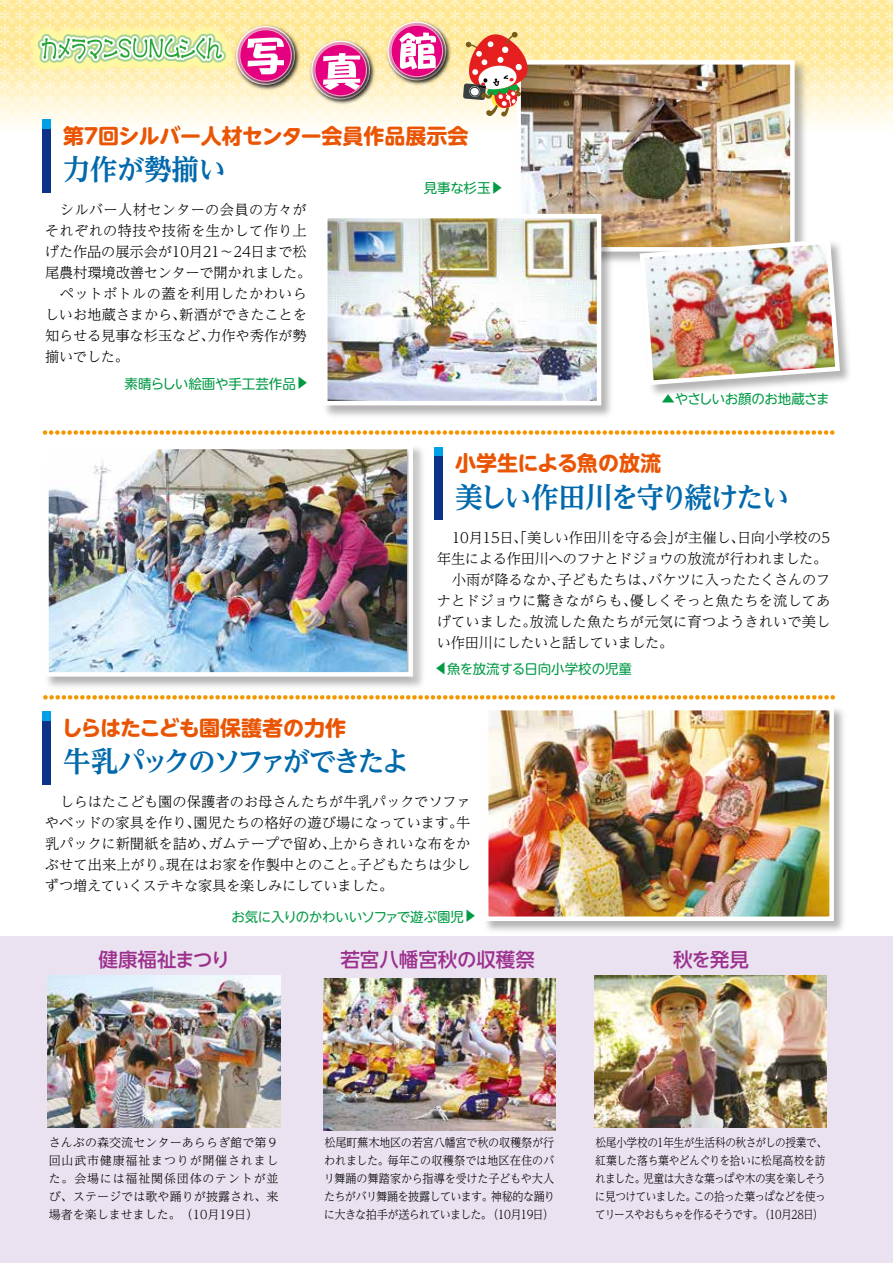
<style>
.page{position:relative;width:893px;height:1263px;background:#fff}
.page>*{position:absolute;margin:0;border:0;box-sizing:border-box;transform-origin:0 0}
.t1{font:700 28.5px "UD Reimin Pro";letter-spacing:-.085em;color:#0069ac}
.t2{font:700 28.5px "UD Reimin Pro";letter-spacing:-.125em;color:#0069ac}
.t3{font:700 21px "UD Shin M Go Pro";letter-spacing:-.005em;color:#ea5504}
.t4{font:700 21px "UD Shin M Go Pro";letter-spacing:-.03em;color:#ea5504}
.t5{font:500 19.5px "UD Shin Go NT Pro";color:#9c308d}
.t6{font:500 19.5px "UD Shin Go NT Pro";letter-spacing:-.035em;color:#9c308d}
.t7{font:300 14.25px/21px "UD Reimin Pro";letter-spacing:-.01em;color:#000;text-align:justify}
.t8{font:300 14.25px "UD Reimin Pro";letter-spacing:.025em;color:#000}
.t9{font:300 14.25px "UD Reimin Pro";letter-spacing:.02em;color:#000}
.t10{font:13.5px "UD Shin M Go Pro";letter-spacing:-.02em;color:#094}
.t11{font:13.5px "UD Shin M Go Pro";color:#094}
.t12{font:300 12px/18px "UD Reimin Pro";letter-spacing:-.04em;color:#000;scale:.89 1}
.t13{font:300 12px/18px "UD Reimin Pro";letter-spacing:-.04em;color:#000;text-align:justify;scale:.93 1}
.t14{font:300 12px/18px "UD Reimin Pro";letter-spacing:-.04em;color:#000;text-align:justify}
</style>
<div class="page">
<div style="left:0;top:936px;width:893px;height:327px;background:#eae2f0"></div>
<svg style="left:0;top:0;width:892px;height:126px;background:#fef0ba"></svg>
<img style="left:594px;top:976px;width:232px;height:151px">
<img style="left:323px;top:979px;width:232px;height:152px">
<img style="left:48px;top:976px;width:232px;height:151px">
<img style="left:513px;top:57px;width:300px;height:205px">
<img style="left:521px;top:65px;width:269px;height:182px">
<div style="left:516px;top:60px;width:279px;height:192px;border:4px solid #fff"></div>
<img style="left:636px;top:236px;width:213px;height:159px">
<img style="left:637px;top:237px;width:205px;height:150px">
<img style="left:325px;top:211px;width:295px;height:205px">
<img style="left:328px;top:219px;width:268px;height:181px">
<div style="left:323px;top:214px;width:278px;height:191px;border:4px solid #fff"></div>
<div style="left:42px;top:120px;width:9px;height:62px;background:#00a0e9"></div>
<div style="left:42px;top:129px;width:9px;height:63px;background:#0c3388"></div>
<div style="left:42px;top:712px;width:9px;height:62px;background:#00a0e9"></div>
<div style="left:42px;top:721px;width:9px;height:63px;background:#0c3388"></div>
<div style="left:434px;top:447px;width:9px;height:62px;background:#00a0e9"></div>
<div style="left:434px;top:456px;width:9px;height:64px;background:#0c3388"></div>
<svg style="left:45px;top:430px;width:788px;height:5px"></svg>
<svg style="left:428px;top:695px;width:53px;height:5px"></svg>
<img style="left:233px;top:23px;width:69px;height:69px">
<img style="left:236px;top:26px;width:63px;height:63px">
<svg style="left:240px;top:30px;width:51px;height:51px"></svg>
<div style="left:239px;top:29px;width:53px;height:53px;border:1px solid #f19ec2;border-radius:50%"></div>
<img style="left:308px;top:37px;width:69px;height:70px">
<img style="left:311px;top:40px;width:63px;height:64px">
<div style="left:315px;top:44px;width:51px;height:52px;background:#e4007f;border-radius:50%"></div>
<div style="left:314px;top:44px;width:53px;height:52px;border:1px solid #f19ec2;border-radius:50%"></div>
<img style="left:384px;top:18px;width:69px;height:70px">
<img style="left:387px;top:21px;width:63px;height:63px">
<svg style="left:391px;top:25px;width:52px;height:52px"></svg>
<div style="left:390px;top:25px;width:53px;height:52px;border:1px solid #f19ec2;border-radius:50%"></div>
<svg style="left:247px;top:38px;width:37px;height:36px"></svg>
<svg style="left:323px;top:53px;width:37px;height:37px"></svg>
<svg style="left:399px;top:32px;width:37px;height:38px"></svg>
<svg style="left:30px;top:26px;width:203px;height:45px;background:#dbe9ab"></svg>
<img style="left:43px;top:447px;width:385px;height:253px">
<img style="left:49px;top:450px;width:358px;height:222px">
<div style="left:44px;top:445px;width:369px;height:232px;border:4px solid #fff"></div>
<img style="left:481px;top:695px;width:363px;height:236px">
<img style="left:489px;top:711px;width:340px;height:205px">
<div style="left:484px;top:706px;width:350px;height:215px;border:4px solid #fff"></div>
<svg style="left:463px;top:32px;width:65px;height:84px"></svg>
<h2 class="t3" style="left:63px;top:119px;width:407px">第7回シルバー人材センター会員作品展示会</h2>
<h1 class="t1" style="left:63px;top:146px;width:165px">力作が勢揃い</h1>
<p class="t9" style="left:60px;top:198px;width:248px">シルバー人材センターの会員の方々が</p>
<p class="t8" style="left:45px;top:219px;width:263px">それぞれの特技や技術を生かして作り上</p>
<p class="t7" style="left:45px;top:241px;width:263px">げた作品の展示会が10月21～24日まで松</p>
<p class="t7" style="left:45px;top:262px;width:268px">尾農村環境改善センターで開かれました。</p>
<p class="t8" style="left:60px;top:282px;width:249px">ペットボトルの蓋を利用したかわいら</p>
<p class="t7" style="left:45px;top:304px;width:264px">しいお地蔵さまから、新酒ができたことを</p>
<p class="t7" style="left:45px;top:325px;width:263px">知らせる見事な杉玉など、力作や秀作が勢</p>
<p class="t7" style="left:45px;top:346px;width:85px">揃いでした。</p>
<p class="t11" style="left:125px;top:372px;width:173px">素晴らしい絵画や手工芸作品</p>
<p class="t10" style="left:313px;top:376px;width:15px;rotate:90deg">▲</p>
<p class="t10" style="left:424px;top:177px;width:68px">見事な杉玉</p>
<p class="t10" style="left:508px;top:181px;width:15px;rotate:90deg">▲</p>
<p class="t10" style="left:661px;top:388px;width:170px">▲やさしいお顔のお地蔵さま</p>
<h2 class="t4" style="left:61px;top:711px;width:286px">しらはたこども園保護者の力作</h2>
<h1 class="t2" style="left:63px;top:738px;width:348px">牛乳パックのソファができたよ</h1>
<h2 class="t3" style="left:455px;top:446px;width:208px">小学生による魚の放流</h2>
<h1 class="t1" style="left:455px;top:474px;width:336px">美しい作田川を守り続けたい</h1>
<p class="t7" style="left:452px;top:526px;width:380px">10月15日、「美しい作田川を守る会」が主催し、日向小学校の5</p>
<p class="t7" style="left:437px;top:547px;width:392px">年生による作田川へのフナとドジョウの放流が行われました。</p>
<p class="t7" style="left:452px;top:568px;width:380px">小雨が降るなか、子どもたちは、バケツに入ったたくさんのフ</p>
<p class="t7" style="left:437px;top:589px;width:395px">ナとドジョウに驚きながらも、優しくそっと魚たちを流してあ</p>
<p class="t7" style="left:437px;top:610px;width:395px">げていました。放流した魚たちが元気に育つようきれいで美し</p>
<p class="t7" style="left:437px;top:631px;width:238px">い作田川にしたいと話していました。</p>
<p class="t10" style="left:430px;top:675px;width:15px;rotate:-90deg">▲</p>
<p class="t10" style="left:447px;top:658px;width:186px">魚を放流する日向小学校の児童</p>
<p class="t7" style="left:45px;top:791px;width:427px;text-indent:15px">しらはたこども園の保護者のお母さんたちが牛乳パックでソファやベッドの家具を作り、園児たちの格好の遊び場になっています。牛乳パックに新聞紙を詰め、ガムテープで留め、上からきれいな布をかぶせて出来上がり。現在はお家を作製中とのこと。子どもたちは少しずつ増えていくステキな家具を楽しみにしていました。</p>
<p class="t10" style="left:231px;top:906px;width:234px">お気に入りのかわいいソファで遊ぶ園児</p>
<p class="t10" style="left:481px;top:909px;width:15px;rotate:90deg">▲</p>
<h3 class="t6" style="left:99px;top:943px;width:133px">健康福祉まつり</h3>
<h3 class="t5" style="left:340px;top:943px;width:196px">若宮八幡宮秋の収穫祭</h3>
<h3 class="t5" style="left:673px;top:943px;width:77px">秋を発見</h3>
<p class="t14" style="left:49px;top:1132px;width:231px">さんぶの森交流センターあららぎ館で第９回山武市健康福祉まつりが開催されました。会場には福祉関係団体のテントが並び、ステージでは歌や踊りが披露され、来場者を楽しませました。（10月19日）</p>
<p class="t13" style="left:324px;top:1132px;width:250px">松尾町蕪木地区の若宮八幡宮で秋の収穫祭が行われました。毎年この収穫祭では地区在住のバリ舞踊の舞踏家から指導を受けた子どもや大人たちがバリ舞踊を披露しています。神秘的な踊りに大きな拍手が送られていました。（10月19日）</p>
<p class="t12" style="left:595px;top:1132px;width:262px">松尾小学校の1年生が生活科の秋さがしの授業で、紅葉した落ち葉やどんぐりを拾いに松尾高校を訪れました。児童は大きな葉っぱや木の実を楽しそうに見つけていました。この拾った葉っぱなどを使ってリースやおもちゃを作るそうです。（10月28日）</p>
</div>
